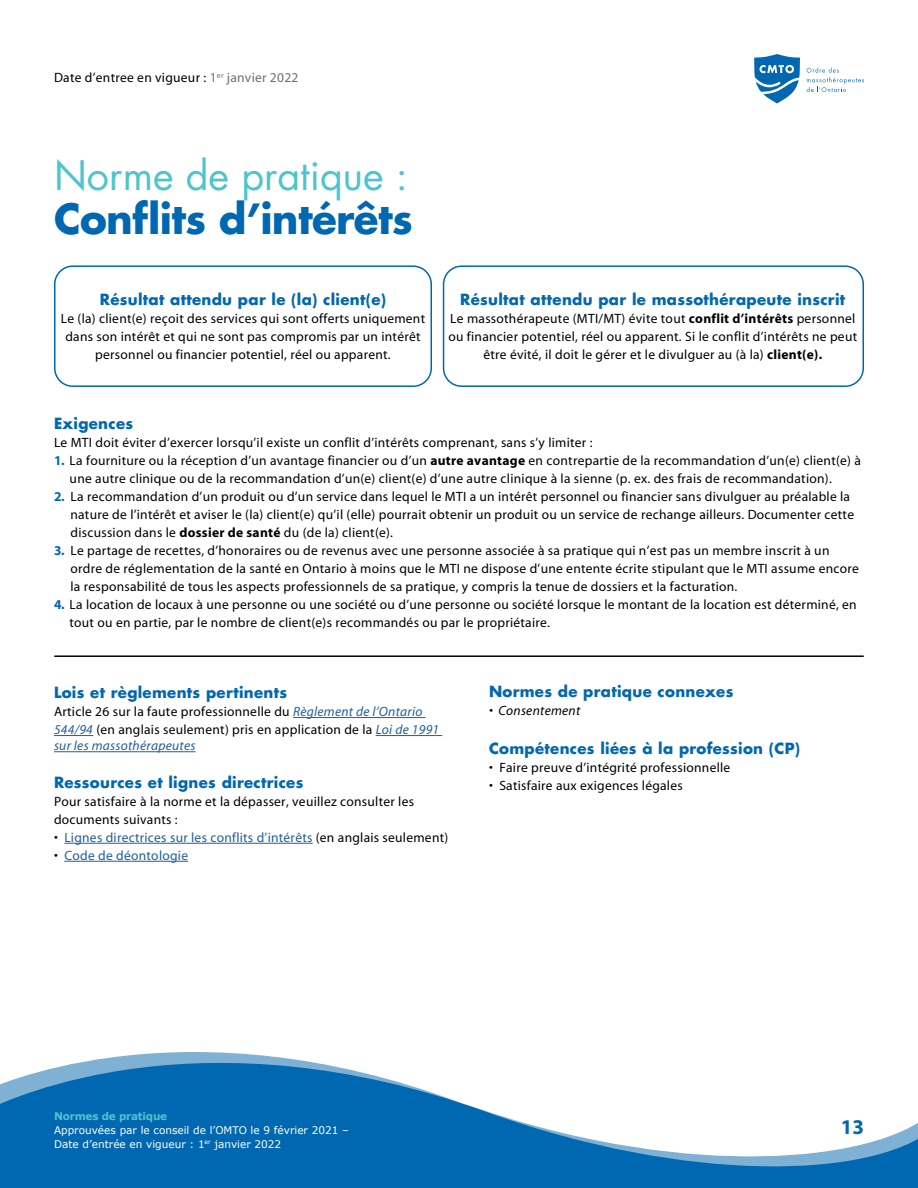
<style>
.page{position:relative;width:918px;height:1188px;background:#fff}
.page>*{position:absolute;margin:0;border:0;box-sizing:border-box;transform-origin:0 0}
.t1{font:700 40.5px "Futura LT";letter-spacing:-.015em;color:#0067b1}
.t2{font:39.6px "Futura LT";color:#4ec4ce}
.t3{font:700 21px "Myriad";color:#0067b1}
.t4{font:700 15px "Futura LT";letter-spacing:.02em;color:#0067b1}
.t5{font:13.5px/18px "Myriad";letter-spacing:.02em;color:#000}
.t6{font:13.5px "Myriad";letter-spacing:.02em;color:#215e9e}
.t7{font:italic 13.5px "Myriad";letter-spacing:.02em;color:#215e9e}
.t8{font:italic 13.5px "Myriad";letter-spacing:.02em;color:#000}
.t9{font:10.5px/13.8px "Verdana";color:#fff}
.t10{font:700 10.5px "Verdana";letter-spacing:-.02em;color:#4ec4ce}
.s1{color:#6d6e71}
.s2{font-weight:700}
.s3{font-weight:700;color:#0067b1}
.s4{font-style:italic;color:#215e9e}
.s5{color:#000}
</style>
<div class="page">
<svg style="left:0;top:1052px;width:918px;height:136px;fill:#0067b1"></svg>
<svg style="left:754px;top:54px;width:46px;height:49px"></svg>
<svg style="left:807px;top:67px;width:57px;height:25px"></svg>
<div style="left:54px;top:265px;width:378px;height:122px;border:2px solid #0067b1;border-radius:18px"></div>
<div style="left:443px;top:265px;width:421px;height:122px;border:2px solid #0067b1;border-radius:18px"></div>
<hr style="left:293px;top:717px;width:132px;height:1px;background:#215e9e">
<hr style="left:54px;top:735px;width:39px;height:1px;background:#215e9e">
<hr style="left:376px;top:735px;width:66px;height:1px;background:#215e9e">
<hr style="left:54px;top:751px;width:141px;height:1px;background:#215e9e">
<hr style="left:64px;top:843px;width:249px;height:1px;background:#215e9e">
<hr style="left:64px;top:861px;width:124px;height:1px;background:#215e9e">
<hr style="left:55px;top:655px;width:808px;height:2px;background:#000">
<p class="t5" style="left:54px;top:69px;width:246px">Date d’entree en vigueur : <span class="s1">1</span><sup>er</sup> <span class="s1">janvier 2022</span></p>
<h2 class="t2" style="left:54px;top:150px;width:355px">Norme de pratique :</h2>
<h1 class="t1" style="left:54px;top:192px;width:360px">Conflits d’intérêts</h1>
<p class="t4" style="left:100px;top:290px;width:288px">Résultat attendu par le (la) client(e)</p>
<p class="t5" style="left:61px;top:310px;width:366px;text-align:center">Le (la) client(e) reçoit des services qui sont offerts uniquement dans son intérêt et qui ne sont pas compromis par un intérêt personnel ou financier potentiel, réel ou apparent.</p>
<p class="t4" style="left:460px;top:290px;width:386px">Résultat attendu par le massothérapeute inscrit</p>
<p class="t5" style="left:448px;top:310px;width:410px;text-align:center">Le massothérapeute (MTI/MT) évite tout <span class="s2">conflit d’intérêts</span> personnel ou financier potentiel, réel ou apparent. Si le conflit d’intérêts ne peut être évité, il doit le gérer et le divulguer au (à la) <span class="s2">client(e).</span></p>
<p class="t4" style="left:54px;top:413px;width:81px">Exigences</p>
<p class="t5" style="left:54px;top:434px;width:540px">Le MTI doit éviter d’exercer lorsqu’il existe un conflit d’intérêts comprenant, sans s’y limiter :</p>
<p class="t5" style="left:70px;top:452px;width:793px;text-indent:-16px"><span class="s3">1.</span> La fourniture ou la réception d’un avantage financier ou d’un <span class="s2">autre avantage</span> en contrepartie de la recommandation d’un(e) client(e) à une autre clinique ou de la recommandation d’un(e) client(e) d’une autre clinique à la sienne (p. ex. des frais de recommandation).</p>
<p class="t5" style="left:70px;top:488px;width:785px;text-indent:-16px"><span class="s3">2.</span> La recommandation d’un produit ou d’un service dans lequel le MTI a un intérêt personnel ou financier sans divulguer au préalable la nature de l’intérêt et aviser le (la) client(e) qu’il (elle) pourrait obtenir un produit ou un service de rechange ailleurs. Documenter cette discussion dans le <span class="s2">dossier de santé</span> du (de la) client(e).</p>
<p class="t5" style="left:70px;top:542px;width:790px;text-indent:-16px"><span class="s3">3.</span> Le partage de recettes, d’honoraires ou de revenus avec une personne associée à sa pratique qui n’est pas un membre inscrit à un ordre de réglementation de la santé en Ontario à moins que le MTI ne dispose d’une entente écrite stipulant que le MTI assume encore la responsabilité de tous les aspects professionnels de sa pratique, y compris la tenue de dossiers et la facturation.</p>
<p class="t5" style="left:70px;top:596px;width:789px;text-indent:-16px"><span class="s3">4.</span> La location de locaux à une personne ou une société ou d’une personne ou société lorsque le montant de la location est déterminé, en tout ou en partie, par le nombre de client(e)s recommandés ou par le propriétaire.</p>
<p class="t4" style="left:54px;top:683px;width:235px">Lois et règlements pertinents</p>
<p class="t5" style="left:54px;top:703px;width:387px">Article 26 sur la faute professionnelle du <span class="s4">Règlement de l’Ontario<br>544/94</span> (en anglais seulement) pris en application de la <span class="s4">Loi de 1991</span></p>
<p class="t7" style="left:54px;top:739px;width:143px">sur les massothérapeutes</p>
<p class="t4" style="left:54px;top:772px;width:251px">Ressources et lignes directrices</p>
<p class="t5" style="left:54px;top:793px;width:362px">Pour satisfaire à la norme et la dépasser, veuillez consulter les documents suivants :</p>
<p class="t6" style="left:54px;top:831px;width:396px"><span class="s5">•</span> Lignes directrices sur les conflits d’intérêts <span class="s5">(en anglais seulement)</span></p>
<p class="t6" style="left:54px;top:849px;width:136px"><span class="s5">•</span> Code de déontologie</p>
<p class="t4" style="left:489px;top:682px;width:246px">Normes de pratique connexes</p>
<p class="t8" style="left:489px;top:704px;width:93px">• Consentement</p>
<p class="t4" style="left:489px;top:739px;width:313px">Compétences liées à la profession (CP)</p>
<p class="t5" style="left:489px;top:760px;width:243px">• Faire preuve d’intégrité professionnelle</p>
<p class="t5" style="left:489px;top:778px;width:195px">• Satisfaire aux exigences légales</p>
<p class="t10" style="left:54px;top:1110px;width:115px">Normes de pratique</p>
<p class="t9" style="left:54px;top:1123px;width:296px">Approuvées par le conseil de l’OMTO le 9 février 2021 –<br>Date d’entrée en vigueur : 1<sup>er</sup> janvier 2022</p>
<h3 class="t3" style="left:841px;top:1116px;width:25px">13</h3>
</div>
